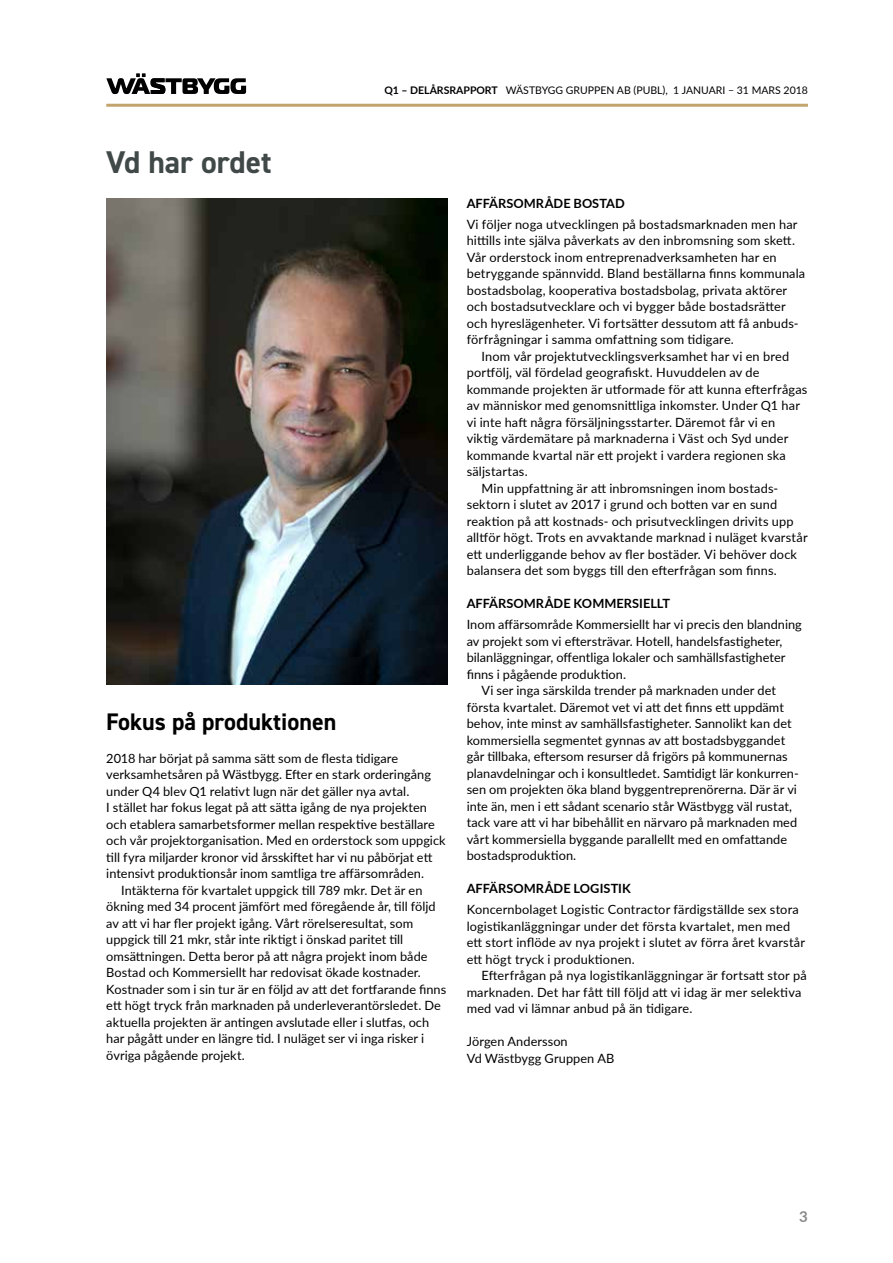
<style>
.page{position:relative;width:893px;height:1263px;background:#fff}
.page>*{position:absolute;margin:0;border:0;box-sizing:border-box;transform-origin:0 0}
.t1{font:700 31.5px "DIN2014";color:#404948}
.t2{font:700 24px "DIN2014";color:#000}
.t3{font:700 15px "Lato";color:#878787}
.t4{font:12.75px/16.5px "Lato";letter-spacing:.005em;color:#000}
.t5{font:700 12.75px "Lato";letter-spacing:.005em;color:#000}
.t6{font:10.5px "Lato";color:#000}
.s1{font-weight:700}
</style>
<div class="page">
<svg style="left:106px;top:73px;width:140px;height:21px"></svg>
<hr style="left:106px;top:104px;width:702px;height:3px;background:#c2a46e">
<img style="left:106px;top:198px;width:342px;height:487px">
<h1 class="t1" style="left:106px;top:142px;width:167px">Vd har ordet</h1>
<p class="t6" style="left:384px;top:82px;width:425px"><span class="s1">Q1 – DELÅRSRAPPORT</span> WÄSTBYGG GRUPPEN AB (PUBL), 1 JANUARI – 31 MARS 2018</p>
<h2 class="t2" style="left:106px;top:705px;width:232px">Fokus på produktionen</h2>
<p class="t4" style="left:106px;top:749px;width:293px">2018 har börjat på samma sätt som de flesta tidigare</p>
<p class="t4" style="left:106px;top:766px;width:326px">verksamhetsåren på Wästbygg. Efter en stark orderingång</p>
<p class="t4" style="left:106px;top:782px;width:305px">under Q4 blev Q1 relativt lugn när det gäller nya avtal.</p>
<p class="t4" style="left:106px;top:799px;width:322px">I stället har fokus legat på att sätta igång de nya projekten</p>
<p class="t4" style="left:106px;top:815px;width:330px">och etablera samarbetsformer mellan respektive beställare</p>
<p class="t4" style="left:106px;top:832px;width:341px">och vår projektorganisation. Med en orderstock som uppgick</p>
<p class="t4" style="left:106px;top:848px;width:328px">till fyra miljarder kronor vid årsskiftet har vi nu påbörjat ett</p>
<p class="t4" style="left:106px;top:865px;width:319px">intensivt produktionsår inom samtliga tre affärsområden.</p>
<p class="t4" style="left:121px;top:881px;width:303px">Intäkterna för kvartalet uppgick till 789 mkr. Det är en</p>
<p class="t4" style="left:106px;top:898px;width:331px">ökning med 34 procent jämfört med föregående år, till följd</p>
<p class="t4" style="left:106px;top:914px;width:308px">av att vi har fler projekt igång. Vårt rörelseresultat, som</p>
<p class="t4" style="left:106px;top:931px;width:298px">uppgick till 21 mkr, står inte riktigt i önskad paritet till</p>
<p class="t4" style="left:106px;top:947px;width:323px">omsättningen. Detta beror på att några projekt inom både</p>
<p class="t4" style="left:106px;top:964px;width:316px">Bostad och Kommersiellt har redovisat ökade kostnader.</p>
<p class="t4" style="left:106px;top:980px;width:341px">Kostnader som i sin tur är en följd av att det fortfarande finns</p>
<p class="t4" style="left:106px;top:997px;width:336px">ett högt tryck från marknaden på underleverantörsledet. De</p>
<p class="t4" style="left:106px;top:1013px;width:324px">aktuella projekten är antingen avslutade eller i slutfas, och</p>
<p class="t4" style="left:106px;top:1030px;width:319px">har pågått under en längre tid. I nuläget ser vi inga risker i</p>
<p class="t4" style="left:106px;top:1046px;width:140px">övriga pågående projekt.</p>
<p class="t5" style="left:467px;top:194px;width:160px">AFFÄRSOMRÅDE BOSTAD</p>
<p class="t4" style="left:467px;top:215px;width:340px">Vi följer noga utvecklingen på bostadsmarknaden men har hittills inte själva påverkats av den inbromsning som skett.<br>Vår orderstock inom entreprenadverksamheten har en betryggande spännvidd. Bland beställarna finns kommunala bostadsbolag, kooperativa bostadsbolag, privata aktörer och bostadsutvecklare och vi bygger både bostadsrätter och hyreslägenheter. Vi fortsätter dessutom att få anbuds&shy;förfrågningar i samma omfattning som tidigare.</p>
<p class="t4" style="left:482px;top:347px;width:309px">Inom vår projektutvecklingsverksamhet har vi en bred</p>
<p class="t4" style="left:467px;top:364px;width:294px">portfölj, väl fördelad geografiskt. Huvuddelen av de</p>
<p class="t4" style="left:467px;top:380px;width:342px">kommande projekten är utformade för att kunna efterfrågas</p>
<p class="t4" style="left:467px;top:397px;width:335px">av människor med genomsnittliga inkomster. Under Q1 har</p>
<p class="t4" style="left:467px;top:413px;width:310px">vi inte haft några försäljningsstarter. Däremot får vi en</p>
<p class="t4" style="left:467px;top:430px;width:323px">viktig värdemätare på marknaderna i Väst och Syd under</p>
<p class="t4" style="left:467px;top:446px;width:321px">kommande kvartal när ett projekt i vardera regionen ska</p>
<p class="t4" style="left:467px;top:463px;width:63px">säljstartas.</p>
<p class="t4" style="left:482px;top:479px;width:298px">Min uppfattning är att inbromsningen inom bostads-</p>
<p class="t4" style="left:467px;top:496px;width:312px">sektorn i slutet av 2017 i grund och botten var en sund</p>
<p class="t4" style="left:467px;top:512px;width:328px">reaktion på att kostnads- och prisutvecklingen drivits upp</p>
<p class="t4" style="left:467px;top:529px;width:342px">alltför högt. Trots en avvaktande marknad i nuläget kvarstår</p>
<p class="t4" style="left:467px;top:545px;width:332px">ett underliggande behov av fler bostäder. Vi behöver dock</p>
<p class="t4" style="left:467px;top:562px;width:312px">balansera det som byggs till den efterfrågan som finns.</p>
<p class="t5" style="left:467px;top:594px;width:205px">AFFÄRSOMRÅDE KOMMERSIELLT</p>
<p class="t4" style="left:467px;top:616px;width:337px">Inom affärsområde Kommersiellt har vi precis den blandning</p>
<p class="t4" style="left:467px;top:632px;width:317px">av projekt som vi eftersträvar. Hotell, handelsfastigheter,</p>
<p class="t4" style="left:467px;top:649px;width:320px">bilanläggningar, offentliga lokaler och samhällsfastigheter</p>
<p class="t4" style="left:467px;top:665px;width:161px">finns i pågående produktion.</p>
<p class="t4" style="left:482px;top:682px;width:296px">Vi ser inga särskilda trender på marknaden under det</p>
<p class="t4" style="left:467px;top:698px;width:319px">första kvartalet. Däremot vet vi att det finns ett uppdämt</p>
<p class="t4" style="left:467px;top:715px;width:326px">behov, inte minst av samhällsfastigheter. Sannolikt kan det</p>
<p class="t4" style="left:467px;top:731px;width:320px">kommersiella segmentet gynnas av att bostadsbyggandet</p>
<p class="t4" style="left:467px;top:748px;width:322px">går tillbaka, eftersom resurser då frigörs på kommunernas</p>
<p class="t4" style="left:467px;top:764px;width:334px">planavdelningar och i konsultledet. Samtidigt lär konkurren-</p>
<p class="t4" style="left:467px;top:781px;width:332px">sen om projekten öka bland byggentreprenörerna. Där är vi</p>
<p class="t4" style="left:467px;top:797px;width:327px">inte än, men i ett sådant scenario står Wästbygg väl rustat,</p>
<p class="t4" style="left:467px;top:814px;width:332px">tack vare att vi har bibehållit en närvaro på marknaden med</p>
<p class="t4" style="left:467px;top:830px;width:322px">vårt kommersiella byggande parallellt med en omfattande</p>
<p class="t4" style="left:467px;top:847px;width:111px">bostadsproduktion.</p>
<p class="t5" style="left:467px;top:879px;width:166px">AFFÄRSOMRÅDE LOGISTIK</p>
<p class="t4" style="left:467px;top:901px;width:340px">Koncernbolaget Logistic Contractor färdigställde sex stora logistikanläggningar under det första kvartalet, men med ett stort inflöde av nya projekt i slutet av förra året kvarstår ett högt tryck i produktionen.</p>
<p class="t4" style="left:467px;top:967px;width:342px;text-indent:15px">Efterfrågan på nya logistikanläggningar är fortsatt stor på marknaden. Det har fått till följd att vi idag är mer selektiva med vad vi lämnar anbud på än tidigare.</p>
<p class="t4" style="left:467px;top:1033px;width:149px">Jörgen Andersson<br>Vd Wästbygg Gruppen AB</p>
<p class="t3" style="left:799px;top:1205px;width:10px">3</p>
</div>
